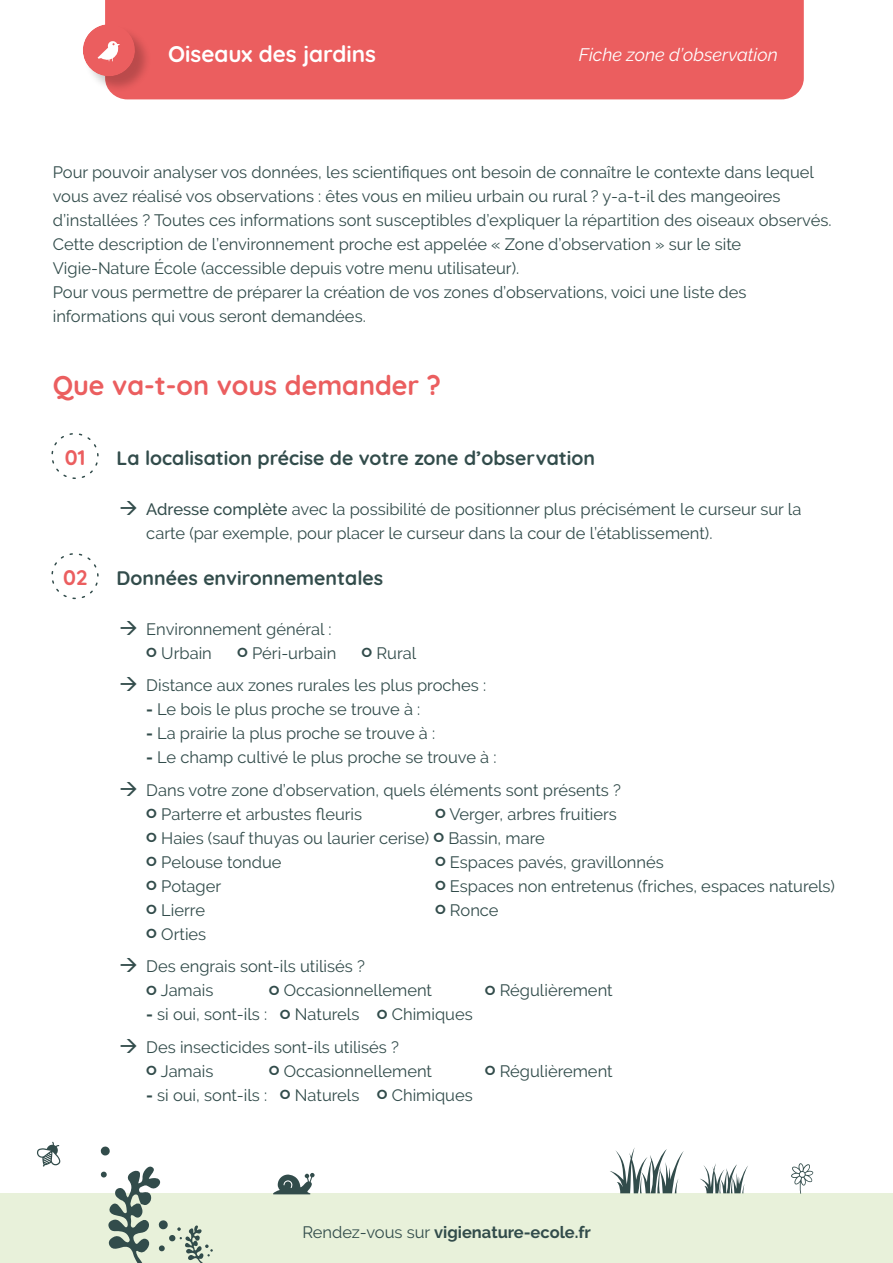
<style>
.page{position:relative;width:893px;height:1263px;background:#fff}
.page>*{position:absolute;margin:0;border:0;box-sizing:border-box;transform-origin:0 0}
.t1{font:700 27px "Quicksand";color:#eb5e5f}
.t2{font:700 22.5px "Quicksand";color:#fff}
.t3{font:700 21px "Quicksand";color:#eb5e5f}
.paragraphe_1{font:700 19.5px "Quicksand";color:#324c4b}
.t4{font:italic 18px "Raleway";color:#fff}
.t5{font:16.5px/24px "Raleway";color:#324c4b}
.t6{font:700 16.5px "Raleway";color:#324c4b}
.s1{font-weight:500}
.s2{font-weight:700}
.s3{font-weight:400}
</style>
<div class="page">
<div style="left:105px;top:0;width:699px;height:99px;background:#eb5e5f"></div>
<div style="left:84px;top:25px;width:68px;height:68px;background:#000;opacity:.21"></div>
<svg style="left:83px;top:24px;width:54px;height:54px"></svg>
<svg style="left:51px;top:433px;width:48px;height:46px"></svg>
<svg style="left:51px;top:553px;width:48px;height:46px"></svg>
<div style="left:0;top:1194px;width:893px;height:69px;background:#e8f1da"></div>
<div style="left:101px;top:1171px;width:6px;height:7px;background:#324c4b;border-radius:3px"></div>
<svg style="left:100px;top:1146px;width:10px;height:10px"></svg>
<svg style="left:169px;top:1234px;width:7px;height:8px"></svg>
<svg style="left:108px;top:1166px;width:60px;height:97px"></svg>
<svg style="left:177px;top:1225px;width:36px;height:38px"></svg>
<svg style="left:273px;top:1173px;width:42px;height:21px"></svg>
<svg style="left:37px;top:1142px;width:24px;height:25px"></svg>
<svg style="left:700px;top:1163px;width:48px;height:30px"></svg>
<svg style="left:610px;top:1148px;width:74px;height:45px"></svg>
<svg style="left:791px;top:1163px;width:22px;height:31px"></svg>
<p class="t2" style="left:168px;top:36px;width:209px">Oiseaux des jardins</p>
<p class="t4" style="left:579px;top:44px;width:200px">Fiche zone d’observation</p>
<p class="t5" style="left:53px;top:160px;width:780px">Pour pouvoir analyser vos données, les scientifiques ont besoin de connaître le contexte dans lequel vous avez réalisé vos observations : êtes vous en milieu urbain ou rural ? y-a-t-il des mangeoires d’installées ? Toutes ces informations sont susceptibles d’expliquer la répartition des oiseaux observés.<br>Cette description de l’environnement proche est appelée « Zone d’observation » sur le site</p>
<p class="t5" style="left:53px;top:256px;width:468px">Vigie-Nature École (accessible depuis votre menu utilisateur).</p>
<p class="t5" style="left:53px;top:280px;width:695px">Pour vous permettre de préparer la création de vos zones d’observations, voici une liste des informations qui vous seront demandées.</p>
<p class="t1" style="left:53px;top:363px;width:390px">Que va-t-on vous demander ?</p>
<p class="t3" style="left:65px;top:440px;width:22px">01</p>
<p class="t3" style="left:63px;top:560px;width:26px">02</p>
<p class="paragraphe_1" style="left:117px;top:442px;width:480px">La localisation précise de votre zone d’observation</p>
<p class="t5" style="left:146px;top:497px;width:656px"><span class="s1">Adresse complète</span> avec la possibilité de positionner plus précisément le curseur sur la carte (par exemple, pour placer le curseur dans la cour de l’établissement).</p>
<p class="paragraphe_1" style="left:117px;top:562px;width:268px">Données environnementales</p>
<p class="t5" style="left:146px;top:617px;width:187px">Environnement général : <span class="s2">o</span> Urbain</p>
<p class="t5" style="left:237px;top:641px;width:101px"><span class="s2">o</span> Péri-urbain</p>
<p class="t5" style="left:362px;top:641px;width:56px"><span class="s2">o</span> Rural</p>
<p class="t5" style="left:146px;top:673px;width:341px">Distance aux zones rurales les plus proches :</p>
<p class="t5" style="left:146px;top:697px;width:276px"><span class="s2">-</span> Le bois le plus proche se trouve à :</p>
<p class="t5" style="left:146px;top:721px;width:290px"><span class="s2">-</span> La prairie la plus proche se trouve à :</p>
<p class="t5" style="left:146px;top:745px;width:352px"><span class="s2">-</span> Le champ cultivé le plus proche se trouve à :</p>
<p class="t5" style="left:146px;top:778px;width:476px">Dans votre zone d’observation, quels éléments sont présents ? <span class="s2">o</span> Parterre et arbustes fleuris</p>
<p class="t5" style="left:146px;top:802px;width:472px;text-indent:289px"><span class="s2">o</span> Verger, arbres fruitiers <span class="s2">o</span> Haies (sauf thuyas ou laurier cerise) <span class="s2">o</span> Bassin, mare<br><span class="s2">o</span> Pelouse tondue</p>
<p class="t5" style="left:435px;top:850px;width:230px"><span class="s2">o</span> Espaces pavés, gravillonnés</p>
<p class="t5" style="left:146px;top:874px;width:76px"><span class="s2">o</span> Potager</p>
<p class="t5" style="left:435px;top:874px;width:401px"><span class="s2">o</span> Espaces non entretenus (friches, espaces naturels)</p>
<p class="t5" style="left:146px;top:898px;width:60px"><span class="s2">o</span> Lierre</p>
<p class="t5" style="left:435px;top:898px;width:65px"><span class="s2">o</span> Ronce</p>
<p class="t5" style="left:146px;top:922px;width:62px"><span class="s2">o</span> Orties</p>
<p class="t5" style="left:146px;top:954px;width:220px">Des engrais sont-ils utilisés ? <span class="s2">o</span> Jamais</p>
<p class="t5" style="left:269px;top:978px;width:165px"><span class="s2">o</span> Occasionnellement</p>
<p class="t5" style="left:485px;top:978px;width:129px"><span class="s2">o</span> Régulièrement</p>
<p class="t5" style="left:146px;top:1002px;width:328px"><span class="s2">-</span> si oui, sont-ils : <span class="s2">o</span> Naturels <span class="s2">o</span> Chimiques</p>
<p class="t5" style="left:146px;top:1035px;width:254px">Des insecticides sont-ils utilisés ? <span class="s2">o</span> Jamais</p>
<p class="t5" style="left:269px;top:1059px;width:165px"><span class="s2">o</span> Occasionnellement</p>
<p class="t5" style="left:485px;top:1059px;width:129px"><span class="s2">o</span> Régulièrement</p>
<p class="t5" style="left:146px;top:1083px;width:328px"><span class="s2">-</span> si oui, sont-ils : <span class="s2">o</span> Naturels <span class="s2">o</span> Chimiques</p>
<p class="t6" style="left:302px;top:1223px;width:290px"><span class="s3">Rendez-vous sur</span> vigienature-ecole.fr</p>
</div>
